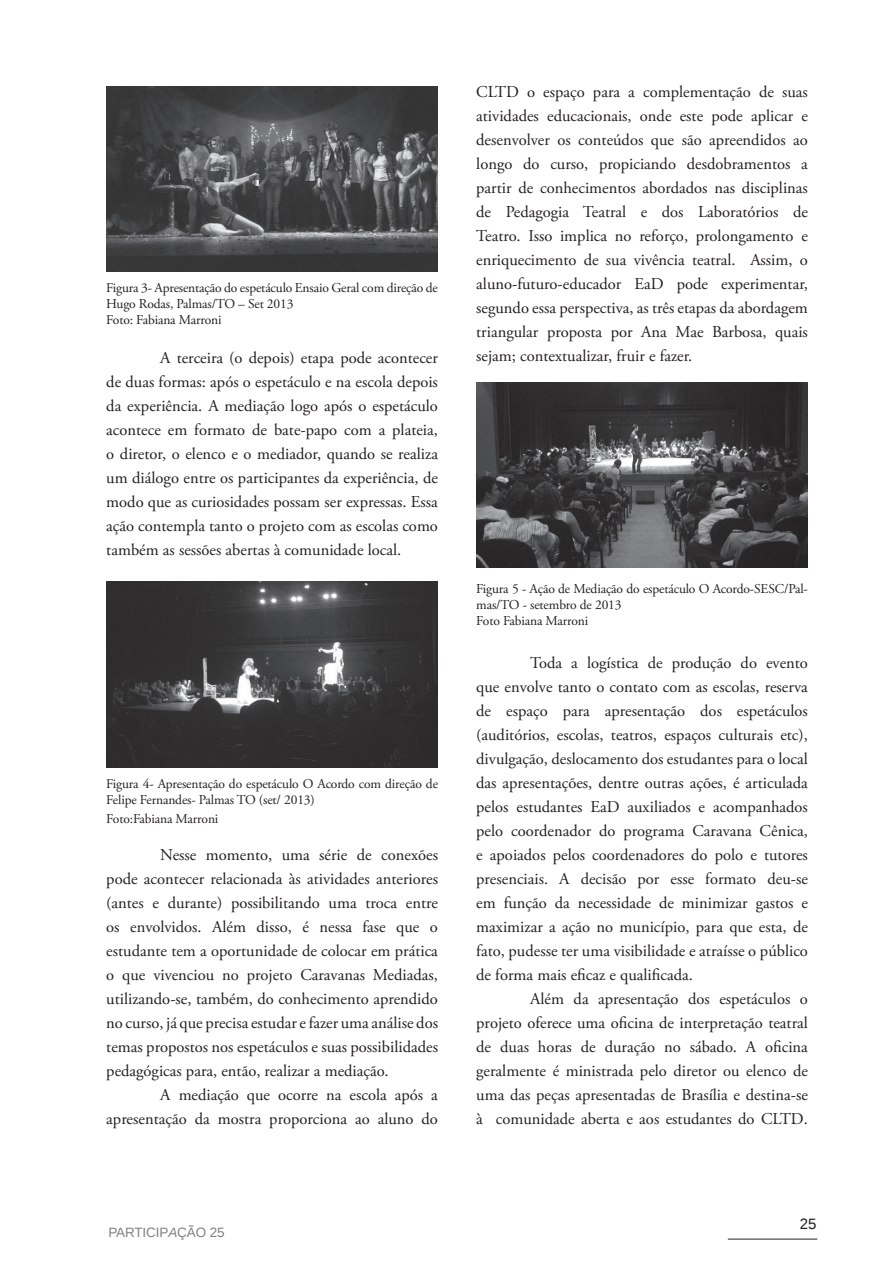
<style>
.page{position:relative;width:893px;height:1263px;background:#fff}
.page>*{position:absolute;margin:0;border:0;box-sizing:border-box;transform-origin:0 0}
.t1{font:16.5px/24px "Adobe Garamond Pro";color:#231f20;text-align:justify}
.t2{font:15px "Un B Office";color:#231f20}
.t3{font:13.5px/16.2px "Adobe Garamond Pro";letter-spacing:-.01em;color:#231f20}
.t4{font:13.5px "Un B Office";letter-spacing:-.01em;color:#808285}
.s1{font-style:italic}
</style>
<div class="page">
<hr style="left:728px;top:1239px;width:89px;height:1px;background:#231f20">
<img style="left:476px;top:383px;width:332px;height:185px">
<img style="left:106px;top:86px;width:332px;height:185px">
<img style="left:106px;top:581px;width:332px;height:186px">
<p class="t3" style="left:106px;top:280px;width:333px">Figura 3- Apresentação do espetáculo Ensaio Geral com direção de<br>Hugo Rodas, Palmas/TO – Set 2013<br>Foto: Fabiana Marroni</p>
<p class="t1" style="left:106px;top:346px;width:333px;text-indent:54px">A terceira (o depois) etapa pode acontecer de duas formas: após o espetáculo e na escola depois da experiência. A mediação logo após o espetáculo acontece em formato de bate-papo com a plateia, o diretor, o elenco e o mediador, quando se realiza um diálogo entre os participantes da experiência, de modo que as curiosidades possam ser expressas. Essa ação contempla tanto o projeto com as escolas como também as sessões abertas à comunidade local.</p>
<p class="t3" style="left:106px;top:776px;width:333px">Figura 4- Apresentação do espetáculo O Acordo com direção de<br>Felipe Fernandes- Palmas TO (set/ 2013)</p>
<p class="t3" style="left:106px;top:811px;width:114px">Foto:Fabiana Marroni</p>
<p class="t1" style="left:106px;top:844px;width:333px;text-indent:54px">Nesse momento, uma série de conexões pode acontecer relacionada às atividades anteriores (antes e durante) possibilitando uma troca entre os envolvidos. Além disso, é nessa fase que o estudante tem a oportunidade de colocar em prática o que vivenciou no projeto Caravanas Mediadas, utilizando-se, também, do conhecimento aprendido no curso, já que precisa estudar e fazer uma análise dos temas propostos nos espetáculos e suas possibilidades pedagógicas para, então, realizar a mediação.</p>
<p class="t1" style="left:106px;top:1084px;width:333px;text-align:right">A mediação que ocorre na escola após a apresentação da mostra proporciona ao aluno do</p>
<p class="t4" style="left:108px;top:1224px;width:118px">PARTICIP<span class="s1">A</span>ÇÃO 25</p>
<p class="t1" style="left:476px;top:80px;width:333px">CLTD o espaço para a complementação de suas atividades educacionais, onde este pode aplicar e desenvolver os conteúdos que são apreendidos ao longo do curso, propiciando desdobramentos a partir de conhecimentos abordados nas disciplinas de Pedagogia Teatral e dos Laboratórios de Teatro. Isso implica no reforço, prolongamento e enriquecimento de sua vivência teatral. Assim, o aluno-futuro-educador EaD pode experimentar, segundo essa perspectiva, as três etapas da abordagem triangular proposta por Ana Mae Barbosa, quais sejam; contextualizar, fruir e fazer.</p>
<p class="t3" style="left:476px;top:581px;width:333px">Figura 5 - Ação de Mediação do espetáculo O Acordo-SESC/Pal&shy;mas/TO - setembro de 2013<br>Foto Fabiana Marroni</p>
<p class="t1" style="left:476px;top:651px;width:333px;text-indent:54px">Toda a logística de produção do evento que envolve tanto o contato com as escolas, reserva de espaço para apresentação dos espetáculos (auditórios, escolas, teatros, espaços culturais etc), divulgação, deslocamento dos estudantes para o local das apresentações, dentre outras ações, é articulada pelos estudantes EaD auxiliados e acompanhados pelo coordenador do programa Caravana Cênica, e apoiados pelos coordenadores do polo e tutores presenciais. A decisão por esse formato deu-se em função da necessidade de minimizar gastos e maximizar a ação no município, para que esta, de fato, pudesse ter uma visibilidade e atraísse o público de forma mais eficaz e qualificada.</p>
<p class="t1" style="left:476px;top:987px;width:333px;text-indent:54px">Além da apresentação dos espetáculos o projeto oferece uma oficina de interpretação teatral de duas horas de duração no sábado. A oficina geralmente é ministrada pelo diretor ou elenco de uma das peças apresentadas de Brasília e destina-se à comunidade aberta e aos estudantes do CLTD.</p>
<p class="t2" style="left:800px;top:1215px;width:18px">25</p>
</div>
